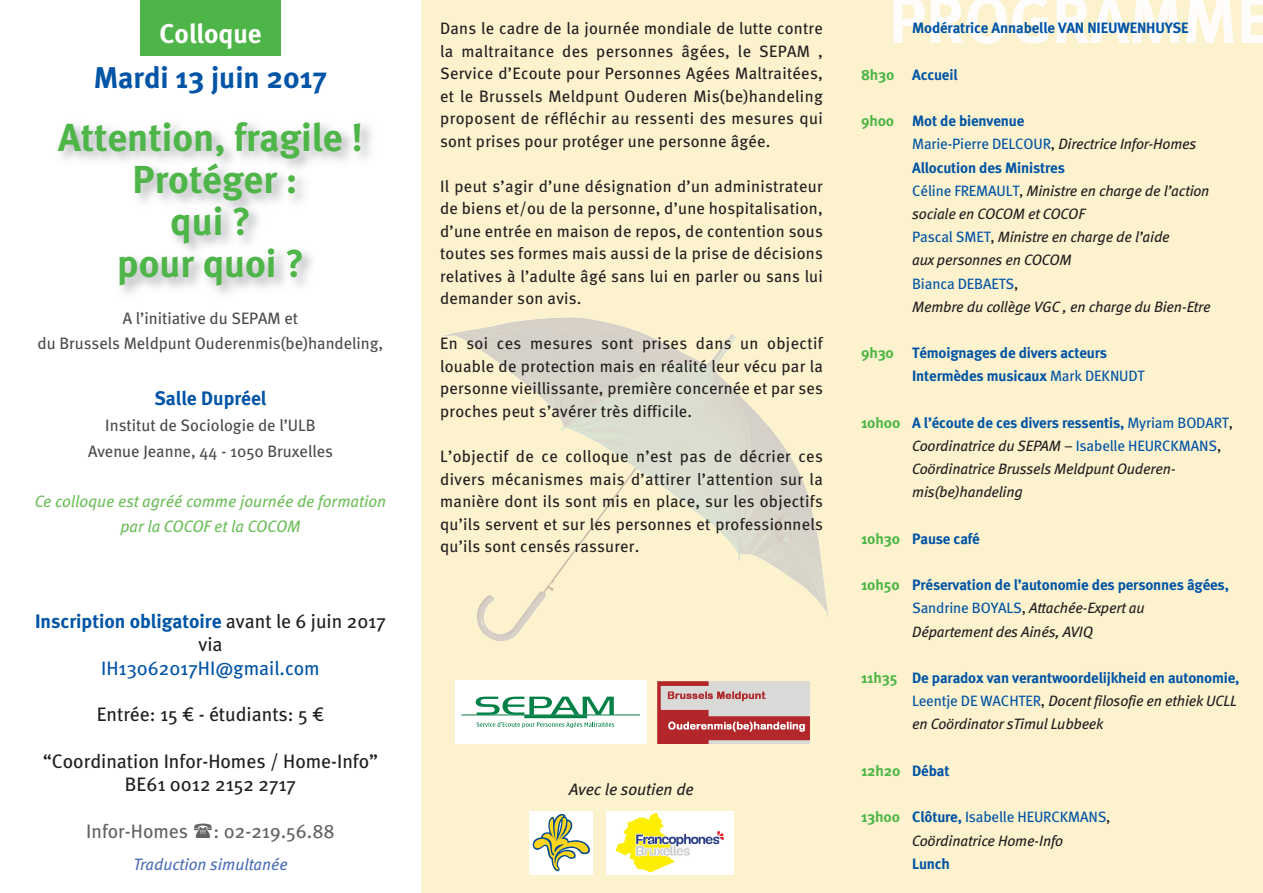
<style>
.page{position:relative;width:1263px;height:893px;background:#fff}
.page>*{position:absolute;margin:0;border:0;box-sizing:border-box;transform-origin:0 0}
.t1{font:700 39px/42px "Meta";color:#4eb548;text-align:center}
.t2{font:700 30px "Meta";color:#0154a6}
.t3{font:700 27px "Meta";color:#fff}
.t4{font:19.5px/23.4px "Meta";color:#231f20;text-align:center}
.t5{font:700 19.5px/23.4px "Meta";color:#0154a6;text-align:center}
.t6{font:19.5px "Meta";color:#636366}
.t7{font:19.5px "Meta";color:#0154a6}
.t8{font:16.5px/22.5px "Meta";letter-spacing:.015em;color:#231f20;text-align:justify}
.t9{font:16.5px/25.5px "Meta";color:#4b4c4d;text-align:center}
.t10{font:italic 16.5px/25.5px "Meta";color:#6fbe5c;text-align:center}
.t11{font:italic 16.5px "Meta";color:#4e70b7}
.t12{font:italic 16.5px "Meta";color:#231f20}
.t13{font:italic 15px/23.2px "Meta";letter-spacing:-.01em;color:#231f20}
.t14{font:700 15px/23.2px "Meta";letter-spacing:-.01em;color:#0154a6}
.t15{font:700 15px "Meta";letter-spacing:-.01em;color:#4eb548}
.s1{font-weight:400;color:#231f20}
.s2{color:#4eb548}
.s3{font-weight:700;font-style:normal;color:#4eb548}
.s4{font-weight:700;font-style:normal;color:#0154a6}
.s5{font-style:normal;color:#0154a6}
.s6{font-style:normal}
.s7{font-weight:400}
.s8{font-weight:400;font-style:italic;color:#231f20}
.s9{color:#0154a6}
</style>
<div class="page">
<div style="left:140px;top:0;width:141px;height:55px;background:#4eb548"></div>
<div style="left:421px;top:0;width:842px;height:893px;background:#fcf2cd"></div>
<div style="left:529px;top:811px;width:64px;height:63px;background:#fff"></div>
<svg style="left:533px;top:814px;width:57px;height:57px"></svg>
<svg style="left:606px;top:811px;width:127px;height:63px"></svg>
<img style="left:616px;top:813px;width:41px;height:37px">
<div style="left:455px;top:680px;width:191px;height:64px;background:#fff"></div>
<svg style="left:476px;top:697px;width:138px;height:17px"></svg>
<hr style="left:461px;top:714px;width:179px;height:1px;background:#038045">
<hr style="left:524px;top:715px;width:63px;height:3px;background:#038045">
<svg style="left:477px;top:722px;width:137px;height:6px"></svg>
<img style="left:657px;top:681px;width:153px;height:62px">
<img style="left:444px;top:317px;width:216px;height:114px">
<img style="left:893px;top:0;width:370px;height:44px">
<h3 class="t3" style="left:159px;top:23px;width:104px">Colloque</h3>
<h2 class="t2" style="left:94px;top:66px;width:235px">Mardi 13 juin 2017</h2>
<h1 class="t1" style="left:58px;top:120px;width:306px">Attention, fragile !<br>Protéger :<br>qui ?<br>pour quoi ?</h1>
<p class="t9" style="left:38px;top:307px;width:347px">A l’initiative du SePAM et<br>du Brussels Meldpunt ouderenmis(be)handeling,</p>
<p class="t5" style="left:155px;top:388px;width:113px">Salle Dupréel</p>
<p class="t9" style="left:88px;top:414px;width:246px">Institut de Sociologie de l’ulB<br>Avenue Jeanne, 44 - 1050 Bruxelles</p>
<p class="t10" style="left:35px;top:490px;width:353px">Ce colloque est agréé comme journée de formation par la COCOF et la COCOM</p>
<p class="t5" style="left:35px;top:611px;width:352px">Inscription obligatoire <span class="s1">avant le 6 juin 2017 via</span></p>
<p class="t7" style="left:101px;top:660px;width:220px">IH13062017HI@gmail.com</p>
<p class="t4" style="left:97px;top:704px;width:229px">entrée: 15 € - étudiants: 5 €</p>
<p class="t4" style="left:43px;top:751px;width:337px">“coordination Infor-Homes / Home-Info”<br>Be61 0012 2152 2717</p>
<p class="t6" style="left:86px;top:824px;width:103px">Infor-Homes</p>
<p class="t6" style="left:214px;top:824px;width:123px">: 02-219.56.88</p>
<p class="t11" style="left:133px;top:858px;width:156px">Traduction simultanée</p>
<p class="t8" style="left:440px;top:19px;width:384px">Dans le cadre de la journée mondiale de lutte contre la maltraitance des personnes âgées, le SePAM , Service d’ecoute pour Personnes Agées Maltraitées, et le Brussels Meldpunt ouderen Mis(be)handeling proposent de réfléchir au ressenti des mesures qui sont prises pour protéger une personne âgée.</p>
<p class="t8" style="left:440px;top:176px;width:384px">Il peut s’agir d’une désignation d’un administrateur de biens et/ou de la personne, d’une hospitalisation, d’une entrée en maison de repos, de contention sous toutes ses formes mais aussi de la prise de décisions relatives à l’adulte âgé sans lui en parler ou sans lui demander son avis.</p>
<p class="t8" style="left:440px;top:334px;width:384px">en soi ces mesures sont prises dans un objectif louable de protection mais en réalité leur vécu par la personne vieillissante, première concernée et par ses proches peut s’avérer très difficile.</p>
<p class="t8" style="left:440px;top:446px;width:384px">l’objectif de ce colloque n’est pas de décrier ces divers mécanismes mais d’attirer l’attention sur la manière dont ils sont mis en place, sur les objectifs qu’ils servent et sur les personnes et professionnels qu’ils sont censés rassurer.</p>
<p class="t12" style="left:569px;top:782px;width:126px">Avec le soutien de</p>
<p class="t14" style="left:912px;top:18px;width:278px">Modératrice Annabelle VAN NIEUWENHUYSE</p>
<p class="t14" style="left:861px;top:64px;width:98px"><span class="s2">8h30</span> Accueil</p>
<p class="t13" style="left:912px;top:111px;width:300px;text-indent:-51px"><span class="s3">9h00</span> <span class="s4">Mot de bienvenue<br></span><span class="s5">Marie-Pierre Delcour</span><span class="s6">,</span> Directrice Infor-Homes<br><span class="s4">Allocution des Ministres<br></span><span class="s5">céline FreMAulT</span><span class="s6">,</span> Ministre en charge de l’action sociale en COCOM et COCOF<br><span class="s5">Pascal SMeT</span><span class="s6">,</span> Ministre en charge de l’aide<br>aux personnes en COCOM<br><span class="s5">Bianca DeBAeTS</span><span class="s6">,<br></span>Membre du collège VGC , en charge du Bien-Etre</p>
<p class="t14" style="left:912px;top:343px;width:234px;text-indent:-51px"><span class="s2">9h30</span> Témoignages de divers acteurs<br>Intermèdes musicaux <span class="s7">Mark DeknuDT</span></p>
<p class="t13" style="left:912px;top:412px;width:322px;text-indent:-51px"><span class="s3">10h00</span> <span class="s4">A l’écoute de ces divers ressentis,</span> <span class="s5">Myriam BoDArT</span><span class="s6">, </span>Coordinatrice du SEPAM – <span class="s5">Isabelle HeurckMAnS</span><span class="s6">, </span>Coördinatrice Brussels Meldpunt Ouderen&shy;mis(be)handeling</p>
<p class="t14" style="left:861px;top:528px;width:120px"><span class="s2">10h30</span> Pause café</p>
<p class="t14" style="left:912px;top:575px;width:318px;text-indent:-51px"><span class="s2">10h50</span> Préservation de l’autonomie des personnes âgées,<br><span class="s7">Sandrine BoyAlS</span><span class="s1">,</span> <span class="s8">Attachée-Expert au<br>Département des Ainés, AVIQ</span></p>
<p class="t13" style="left:912px;top:667px;width:329px;text-indent:-51px"><span class="s3">11h35</span> <span class="s4">De paradox van verantwoordelijkheid en autonomie, </span><span class="s5">leentje De WAcHTer</span><span class="s6">,</span> Docent filosofie en ethiek UCLL en Coördinator sTimul Lubbeek</p>
<p class="t15" style="left:861px;top:765px;width:90px">12h20 <span class="s9">Débat</span></p>
<p class="t13" style="left:861px;top:807px;width:251px;text-align:center"><span class="s3">13h00</span> <span class="s4">Clôture,</span> <span class="s5">Isabelle HeurckMAnS</span><span class="s6">,<br></span>Coördinatrice Home-Info</p>
<p class="t14" style="left:912px;top:853px;width:39px">Lunch</p>
</div>
